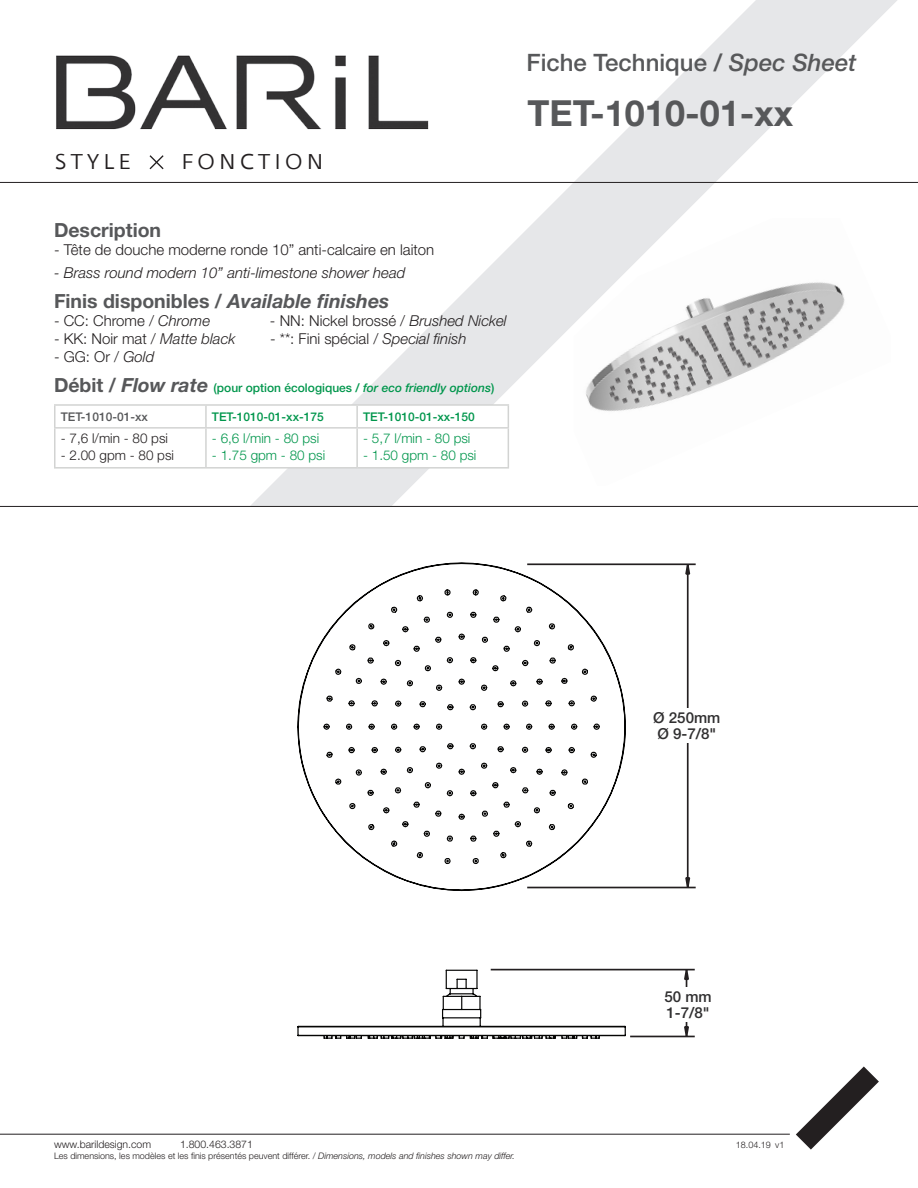
<style>
.page{position:relative;width:918px;height:1188px;background:#fff}
.page>*{position:absolute;margin:0;border:0;box-sizing:border-box;transform-origin:0 0}
.t1{font:700 36px "Helvetica Neue LT Std";color:#57585a}
.t2{font:500 24px "Helvetica Neue LT Std";color:#57585a}
.t3{font:21.3px "Fedra Sans Greek Book TF";letter-spacing:.2em;color:#231f20}
.t4{font:700 19.5px "Helvetica Neue LT Std";color:#57585a}
.t5{font:500 15.15px/15.6px "Helvetica Neue LT Std";color:#302f30}
.t6{font:300 15px "Helvetica Neue LT Std";color:#231f20}
.t7{font:italic 300 15px "Helvetica Neue LT Std";color:#231f20}
.t8{font:300 13.5px "Helvetica Neue LT Std";color:#00964c}
.t9{font:300 13.5px "Helvetica Neue LT Std";color:#231f20}
.t10{font:500 12px "Helvetica Neue LT Std";color:#00964c}
.t11{font:500 12px "Helvetica Neue LT Std";color:#57585a}
.t12{font:300 10.5px "Helvetica Neue LT Std";color:#231f20}
.t13{font:300 9px "Helvetica Neue LT Std";color:#231f20}
.s1{font-style:italic}
.s2{font-weight:700;font-size:19.5px;color:#57585a}
.s3{font-weight:700;font-style:italic;font-size:19.5px;color:#57585a}
</style>
<div class="page">
<svg style="left:250px;top:0;width:648px;height:506px"></svg>
<img style="left:54px;top:54px;width:378px;height:128px">
<svg style="left:148px;top:154px;width:17px;height:17px"></svg>
<hr style="left:0;top:182px;width:918px;height:1px;background:#231f20">
<hr style="left:0;top:506px;width:918px;height:1px;background:#231f20">
<hr style="left:0;top:1134px;width:790px;height:1px;background:#231f20">
<svg style="left:796px;top:1066px;width:83px;height:84px"></svg>
<svg style="left:297px;top:562px;width:329px;height:330px"></svg>
<svg style="left:297px;top:969px;width:329px;height:70px"></svg>
<svg style="left:686px;top:690px;width:1px;height:61px"></svg>
<svg style="left:684px;top:565px;width:7px;height:11px"></svg>
<svg style="left:684px;top:876px;width:7px;height:13px"></svg>
<hr style="left:527px;top:887px;width:169px;height:1px;background:#231f20">
<hr style="left:527px;top:563px;width:169px;height:2px;background:#231f20">
<hr style="left:687px;top:564px;width:2px;height:324px;background:#231f20">
<div style="left:655px;top:709px;width:63px;height:34px;background:#fff"></div>
<svg style="left:683px;top:1025px;width:7px;height:13px"></svg>
<svg style="left:683px;top:968px;width:7px;height:13px"></svg>
<hr style="left:630px;top:1036px;width:65px;height:1px;background:#231f20">
<hr style="left:491px;top:969px;width:204px;height:1px;background:#231f20">
<hr style="left:686px;top:976px;width:1px;height:56px;background:#231f20">
<div style="left:657px;top:988px;width:62px;height:34px;background:#fff"></div>
<img style="left:574px;top:218px;width:317px;height:268px">
<hr style="left:54px;top:404px;width:152px;height:2px;background:#d2d3d2">
<hr style="left:54px;top:406px;width:2px;height:21px;background:#d2d3d2">
<hr style="left:206px;top:404px;width:151px;height:2px;background:#d2d3d2">
<hr style="left:357px;top:404px;width:152px;height:2px;background:#d2d3d2">
<svg style="left:55px;top:405px;width:454px;height:62px"></svg>
<hr style="left:54px;top:427px;width:152px;height:2px;background:#d2d3d2">
<hr style="left:54px;top:429px;width:2px;height:38px;background:#d2d3d2">
<hr style="left:206px;top:427px;width:151px;height:2px;background:#d2d3d2">
<hr style="left:205px;top:429px;width:2px;height:38px;background:#d2d3d2">
<hr style="left:357px;top:427px;width:152px;height:2px;background:#d2d3d2">
<hr style="left:356px;top:429px;width:2px;height:38px;background:#d2d3d2">
<hr style="left:508px;top:429px;width:1px;height:38px;background:#d2d3d2">
<hr style="left:54px;top:467px;width:152px;height:2px;background:#d2d3d2">
<hr style="left:206px;top:467px;width:151px;height:2px;background:#d2d3d2">
<hr style="left:357px;top:467px;width:152px;height:2px;background:#d2d3d2">
<h2 class="t2" style="left:526px;top:48px;width:331px">Fiche Technique / <span class="s1">Spec Sheet</span></h2>
<h3 class="t3" style="left:55px;top:151px;width:77px">STYLE</h3>
<h3 class="t3" style="left:181px;top:151px;width:144px">FONCTION</h3>
<p class="t1" style="left:528px;top:91px;width:267px">TET-1010-01-xx</p>
<p class="t4" style="left:54px;top:218px;width:109px">Description</p>
<p class="t6" style="left:54px;top:241px;width:382px">- Tête de douche moderne ronde 10” anti-calcaire en laiton</p>
<p class="t7" style="left:54px;top:263px;width:353px">- Brass round modern 10” anti-limestone shower head</p>
<p class="t4" style="left:54px;top:289px;width:337px">Finis disponibles / <span class="s1">Available finishes</span></p>
<p class="t6" style="left:54px;top:311px;width:158px">- CC: Chrome / <span class="s1">Chrome</span></p>
<p class="t6" style="left:270px;top:311px;width:238px">- NN: Nickel brossé / <span class="s1">Brushed Nickel</span></p>
<p class="t6" style="left:54px;top:329px;width:183px">- KK: Noir mat / <span class="s1">Matte black</span></p>
<p class="t6" style="left:270px;top:329px;width:198px">- **: Fini spécial / <span class="s1">Special finish</span></p>
<p class="t6" style="left:54px;top:347px;width:102px">- GG: Or / <span class="s1">Gold</span></p>
<p class="t10" style="left:54px;top:380px;width:442px"><span class="s2">Débit /</span> <span class="s3">Flow rate</span> (pour option écologiques / <span class="s1">for eco friendly options</span>)</p>
<p class="t11" style="left:61px;top:409px;width:89px">TET-1010-01-xx</p>
<p class="t10" style="left:212px;top:409px;width:113px">TET-1010-01-xx-175</p>
<p class="t10" style="left:363px;top:409px;width:113px">TET-1010-01-xx-150</p>
<p class="t9" style="left:61px;top:430px;width:109px">- 7,6 l/min - 80 psi</p>
<p class="t9" style="left:61px;top:447px;width:115px">- 2.00 gpm - 80 psi</p>
<p class="t8" style="left:212px;top:430px;width:109px">- 6,6 l/min - 80 psi</p>
<p class="t8" style="left:212px;top:447px;width:115px">- 1.75 gpm - 80 psi</p>
<p class="t8" style="left:363px;top:430px;width:109px">- 5,7 l/min - 80 psi</p>
<p class="t8" style="left:363px;top:447px;width:115px">- 1.50 gpm - 80 psi</p>
<p class="t5" style="left:653px;top:710px;width:69px">Ø 250mm<br>Ø 9-7/8"</p>
<p class="t5" style="left:664px;top:989px;width:49px">50 mm<br>1-7/8"</p>
<p class="t12" style="left:54px;top:1138px;width:99px">www.barildesign.com</p>
<p class="t12" style="left:180px;top:1138px;width:74px">1.800.463.3871</p>
<p class="t13" style="left:736px;top:1139px;width:37px">18.04.19</p>
<p class="t13" style="left:54px;top:1150px;width:463px">Les dimensions, les modèles et les finis présentés peuvent différer. / <span class="s1">Dimensions, models and finishes shown may differ.</span></p>
<p class="t13" style="left:775px;top:1140px;width:11px">v1</p>
</div>
